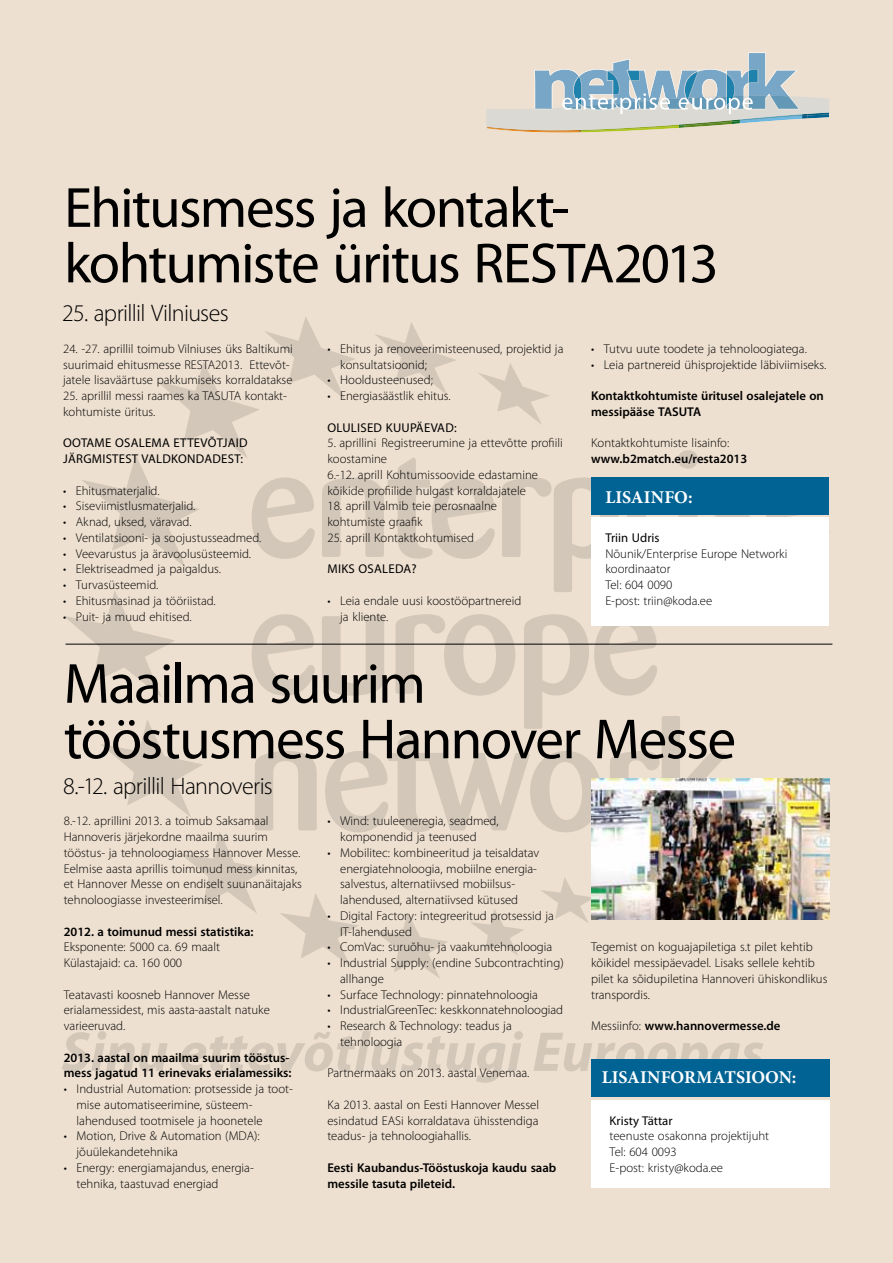
<style>
.page{position:relative;width:893px;height:1263px;background:#eee0d0}
.page>*{position:absolute;margin:0;border:0;box-sizing:border-box;transform-origin:0 0}
.t1{font:57px/55.5px "Myriad Pro";letter-spacing:-.03em;color:#000}
.t2{font:300 24px "Myriad Pro";letter-spacing:-.03em;color:#000}
.t3{font:700 18px "Minion Pro";letter-spacing:-.005em;color:#fff}
.t4{font:300 12.75px/15.8px "Myriad Pro";color:#000}
.t5{font:600 12.75px/15.8px "Myriad Pro";color:#000}
.t6{font:12.75px/15.8px "Myriad Pro";letter-spacing:.02em;color:#000}
.s1{font-weight:300}
</style>
<div class="page">
<svg style="left:64px;top:317px;width:765px;height:661px"></svg>
<svg style="left:61px;top:1031px;width:107px;height:40px"></svg>
<svg style="left:181px;top:1031px;width:342px;height:52px"></svg>
<svg style="left:534px;top:1033px;width:229px;height:39px"></svg>
<img style="left:591px;top:778px;width:238px;height:142px">
<hr style="left:66px;top:644px;width:766px;height:1px;background:#000">
<div style="left:591px;top:517px;width:238px;height:109px;background:#fff"></div>
<div style="left:591px;top:477px;width:238px;height:38px;background:#006393"></div>
<div style="left:591px;top:1100px;width:238px;height:88px;background:#fff"></div>
<div style="left:591px;top:1059px;width:238px;height:37px;background:#006393"></div>
<svg style="left:486px;top:52px;width:343px;height:81px"></svg>
<h1 class="t1" style="left:64px;top:179px;width:506px">Ehitusmess ja kontakt&shy;kohtumiste üritus RESTA</h1>
<h1 class="t1" style="left:614px;top:235px;width:106px">2013</h1>
<h2 class="t2" style="left:62px;top:299px;width:168px">25. aprillil Vilniuses</h2>
<p class="t4" style="left:63px;top:341px;width:231px">24. -27. aprillil toimub Vilniuses üks Baltikumi suurimaid ehitusmesse RESTA</p>
<p class="t4" style="left:63px;top:356px;width:231px;text-align:right">2013. Ettevõt-<br>jatele lisaväärtuse pakkumiseks korraldatakse</p>
<p class="t4" style="left:63px;top:388px;width:147px">25. aprillil messi raames ka TASUTA</p>
<p class="t4" style="left:245px;top:388px;width:43px">kontakt-</p>
<p class="t4" style="left:63px;top:404px;width:94px">kohtumiste üritus.</p>
<p class="t6" style="left:63px;top:435px;width:186px">Ootame osalema ettevõtjaid järgmistest valdkondadest:</p>
<p class="t4" style="left:63px;top:482px;width:98px">• Ehitusmaterjalid.</p>
<p class="t4" style="left:63px;top:498px;width:134px">• Siseviimistlusmaterjalid.</p>
<p class="t4" style="left:63px;top:514px;width:130px">• Aknad, uksed, väravad.</p>
<p class="t4" style="left:63px;top:530px;width:200px">• Ventilatsiooni- ja soojustusseadmed.</p>
<p class="t4" style="left:63px;top:545px;width:190px">• Veevarustus ja äravoolusüsteemid.</p>
<p class="t4" style="left:63px;top:561px;width:159px">• Elektriseadmed ja paigaldus.</p>
<p class="t4" style="left:63px;top:577px;width:97px">• Turvasüsteemid.</p>
<p class="t4" style="left:63px;top:593px;width:154px">• Ehitusmasinad ja tööriistad.</p>
<p class="t4" style="left:63px;top:608px;width:130px">• Puit- ja muud ehitised.</p>
<p class="t4" style="left:340px;top:341px;width:225px;text-indent:-13px">• Ehitus ja renoveerimisteenused, projektid ja konsultatsioonid;</p>
<p class="t4" style="left:327px;top:372px;width:107px">• Hooldusteenused;</p>
<p class="t4" style="left:327px;top:388px;width:125px">• Energiasäästlik ehitus.</p>
<p class="t6" style="left:328px;top:419px;width:131px">Olulised kuupäevad:</p>
<p class="t4" style="left:327px;top:435px;width:237px">5. aprillini Registreerumine ja ettevõtte profiili koostamine<br>6.-12. aprill Kohtumissoovide edastamine kõikide profiilide hulgast korraldajatele</p>
<p class="t4" style="left:327px;top:498px;width:171px">18. aprill Valmib teie perosnaalne kohtumiste graafik</p>
<p class="t4" style="left:327px;top:529px;width:148px">25. aprill Kontaktkohtumised</p>
<p class="t6" style="left:328px;top:561px;width:91px">Miks osaleda?</p>
<p class="t4" style="left:340px;top:593px;width:183px;text-indent:-13px">• Leia endale uusi koostööpartnereid ja kliente.</p>
<p class="t4" style="left:591px;top:341px;width:217px">• Tutvu uute toodete ja tehnoloogiatega.</p>
<p class="t4" style="left:591px;top:356px;width:237px">• Leia partnereid ühisprojektide läbiviimiseks.</p>
<p class="t5" style="left:591px;top:388px;width:234px">Kontaktkohtumiste üritusel osalejatele on messipääse TASUTA</p>
<p class="t4" style="left:591px;top:435px;width:140px">Kontaktkohtumiste lisainfo:</p>
<p class="t5" style="left:591px;top:451px;width:158px">www.b2match.eu/resta2013</p>
<h3 class="t3" style="left:605px;top:485px;width:89px">LISAINFO:</h3>
<p class="t6" style="left:605px;top:529px;width:56px">Triin Udris</p>
<p class="t4" style="left:605px;top:545px;width:184px">Nõunik/Enterprise Europe Networki koordinaator<br>Tel: 604 0090<br>E-post: triin@koda.ee</p>
<h1 class="t1" style="left:64px;top:655px;width:674px">Maailma suurim<br>tööstusmess Hannover Messe</h1>
<h2 class="t2" style="left:63px;top:771px;width:211px">8.-12. aprillil Hannoveris</h2>
<p class="t4" style="left:64px;top:813px;width:240px">8.-12. aprillini 2013. a toimub Saksamaal Hannoveris järjekordne maailma suurim tööstus- ja tehnoloogiamess Hannover Messe.<br>Eelmise aasta aprillis toimunud mess kinnitas, et Hannover Messe on endiselt suunanäitajaks tehnoloogiasse investeerimisel.</p>
<p class="t5" style="left:64px;top:923px;width:191px">2012. a toimunud messi statistika:</p>
<p class="t4" style="left:64px;top:939px;width:158px">Eksponente: 5000 ca. 69 maalt<br>Külastajaid: ca. 160 000</p>
<p class="t4" style="left:64px;top:986px;width:208px">Teatavasti koosneb Hannover Messe erialamessidest, mis aasta-aastalt natuke varieeruvad.</p>
<p class="t5" style="left:64px;top:1049px;width:229px">2013. aastal on maailma suurim tööstus&shy;mess jagatud 11 erinevaks erialamessiks:</p>
<p class="t4" style="left:77px;top:1081px;width:218px;text-indent:-13px">• I ndustrial Automation: protsesside ja toot&shy;mise automatiseerimine, süsteem&shy;lahendused tootmisele ja hoonetele</p>
<p class="t4" style="left:77px;top:1128px;width:185px;text-indent:-13px">• Motion, Drive &amp; Automation (MDA): jõuülekandetehnika</p>
<p class="t4" style="left:77px;top:1160px;width:179px;text-indent:-13px">• Energy: energiamajandus, energia&shy;tehnika, taastuvad energiad</p>
<p class="t4" style="left:340px;top:813px;width:160px;text-indent:-13px">• Wind: tuuleeneregia, seadmed, komponendid ja teenused</p>
<p class="t4" style="left:340px;top:845px;width:201px;text-indent:-13px">• Mobilitec: kombineeritud ja teisaldatav energiatehnoloogia, mobiilne energia&shy;salvestus, alternatiivsed mobiilsus&shy;lahendused, alternatiivsed kütused</p>
<p class="t4" style="left:340px;top:908px;width:215px;text-indent:-13px">• Digital Factory: integreeritud protsessid ja<br>IT-lahendused</p>
<p class="t4" style="left:327px;top:939px;width:226px">• ComVac: suruõhu- ja vaakumtehnoloogia</p>
<p class="t4" style="left:340px;top:955px;width:225px;text-indent:-13px">• I ndustrial Supply: (endine Subcontrachting) allhange</p>
<p class="t4" style="left:327px;top:986px;width:212px">• Surface Technology: pinnatehnoloogia</p>
<p class="t4" style="left:327px;top:1002px;width:237px">• I ndustrialGreenTec: keskkonnatehnoloogiad</p>
<p class="t4" style="left:340px;top:1018px;width:173px;text-indent:-13px">• Research &amp; Technology: teadus ja tehnoloogia</p>
<p class="t4" style="left:327px;top:1065px;width:204px">Partnermaaks on 2013. aastal Venemaa.</p>
<p class="t4" style="left:327px;top:1097px;width:213px;text-align:justify">Ka 2013. aastal on Eesti Hannover Messel esindatud EASi korraldatava ühisstendiga teadus- ja tehnoloogiahallis.</p>
<p class="t5" style="left:327px;top:1159px;width:230px">Eesti Kaubandus-Tööstuskoja kaudu saab messile tasuta pileteid.</p>
<p class="t4" style="left:591px;top:939px;width:238px">Tegemist on koguajapiletiga s.t pilet kehtib kõikidel messipäevadel. Lisaks sellele kehtib pilet ka sõidupiletina Hannoveri ühiskondlikus transpordis.</p>
<p class="t5" style="left:591px;top:1018px;width:191px"><span class="s1">Messiinfo:</span> www.hannovermesse.de</p>
<h3 class="t3" style="left:602px;top:1065px;width:196px">LISAINFORMATSIOON:</h3>
<p class="t6" style="left:610px;top:1112px;width:64px">Kristy Tättar</p>
<p class="t4" style="left:610px;top:1128px;width:161px">teenuste osakonna projektijuht<br>Tel: 604 0093<br>E-post: kristy@koda.ee</p>
</div>
